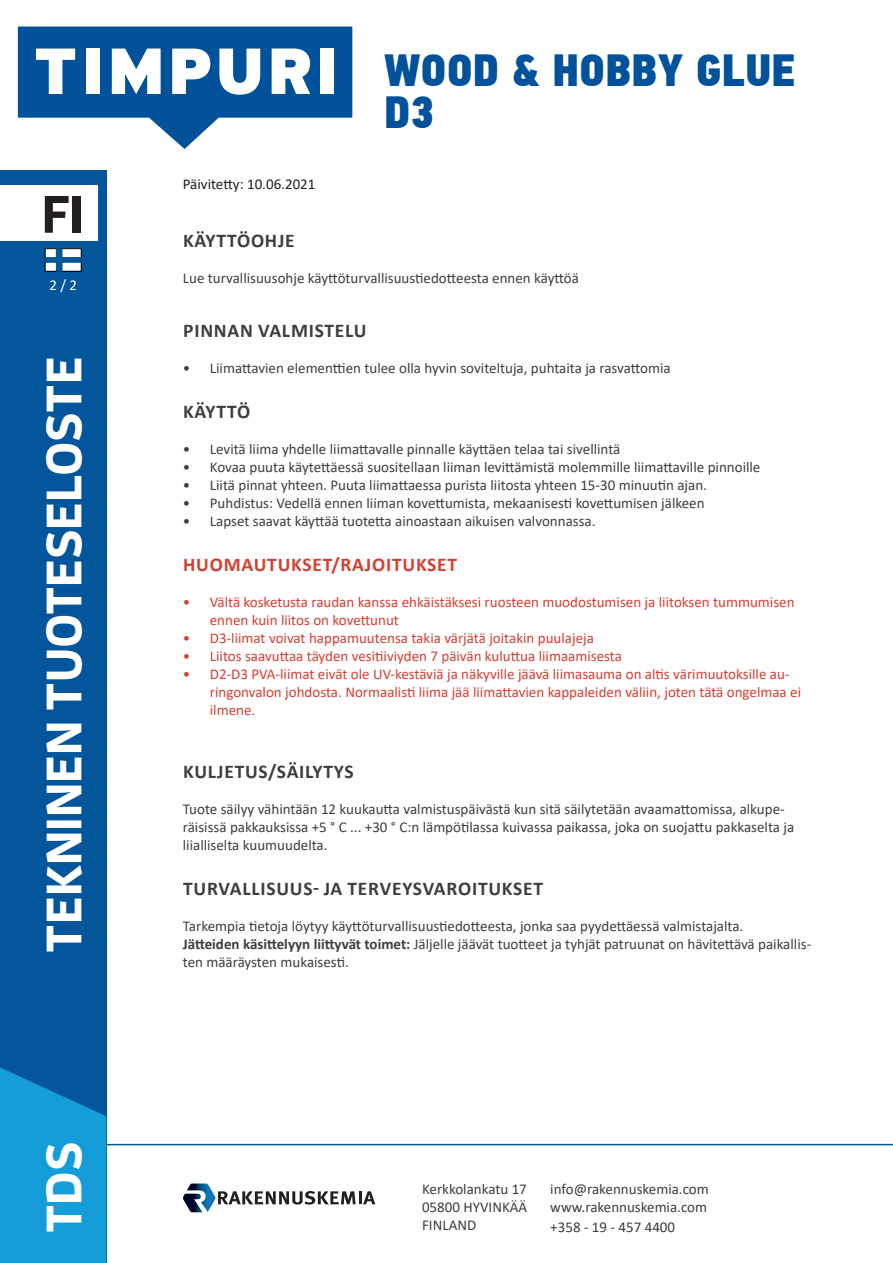
<style>
.page{position:relative;width:893px;height:1263px;background:#fff}
.page>*{position:absolute;margin:0;border:0;box-sizing:border-box;transform-origin:0 0}
.t1{font:700 52.5px "Enzo OT";color:#231f20}
.t2{font:700 49.5px "Enzo OT";color:#fff}
.t3{font:45px/42px "PF Din Text Cond Pro X Black";color:#01529a}
.technical_data_parag{font:700 19.5px "Calibri";letter-spacing:.04em;color:#3e3e3f}
.technical_data_parag-2{font:700 19.5px "Calibri";letter-spacing:.04em;color:#d53f33}
.technical_data_parag-3{font:15px/18px "Calibri";color:#3e3e3f;text-align:justify}
.t4{font:15px/18px "Calibri";color:#d53f33}
.t5{font:15px "Calibri";color:#231f20}
.t6{font:15px "Calibri";color:#fff}
.s1{font-weight:700}
</style>
<div class="page">
<div style="left:0;top:170px;width:106px;height:1093px;background:#03569c"></div>
<svg style="left:0;top:1067px;width:106px;height:196px;background:#1194d1"></svg>
<hr style="left:106px;top:1144px;width:787px;height:1px;background:#005c98">
<div style="left:0;top:186px;width:98px;height:55px;background:#fff"></div>
<svg style="left:183px;top:1183px;width:192px;height:29px"></svg>
<svg style="left:17px;top:26px;width:336px;height:123px"></svg>
<svg style="left:45px;top:248px;width:36px;height:23px"></svg>
<h1 class="t1" style="left:42px;top:181px;width:44px">FI</h1>
<p class="t6" style="left:49px;top:275px;width:29px">2 / 2</p>
<h2 class="t2" style="left:33px;top:952px;width:597px;rotate:-90deg">TEKNINEN TUOTESELOSTE</h2>
<h2 class="t2" style="left:33px;top:1233px;width:93px;rotate:-90deg">TDS</h2>
<p class="t5" style="left:183px;top:173px;width:134px">Päivitetty: 10.06.2021</p>
<h3 class="t3" style="left:384px;top:51px;width:413px">WOOD &amp; HOBBY GLUE<br>D3</h3>
<p class="technical_data_parag" style="left:183px;top:227px;width:113px">KÄYTTÖOHJE</p>
<p class="technical_data_parag-3" style="left:183px;top:269px;width:398px">Lue turvallisuusohje käyttöturvallisuustiedotteesta ennen käyttöä</p>
<p class="technical_data_parag" style="left:183px;top:317px;width:185px">PINNAN VALMISTELU</p>
<p class="technical_data_parag-3" style="left:183px;top:359px;width:489px">• Liimattavien elementtien tulee olla hyvin soviteltuja, puhtaita ja rasvattomia</p>
<p class="technical_data_parag" style="left:183px;top:398px;width:69px">KÄYTTÖ</p>
<p class="technical_data_parag-3" style="left:183px;top:440px;width:439px">• Levitä liima yhdelle liimattavalle pinnalle käyttäen telaa tai sivellintä</p>
<p class="technical_data_parag-3" style="left:183px;top:458px;width:579px">• Kovaa puuta käytettäessä suositellaan liiman levittämistä molemmille liimattaville pinnoille</p>
<p class="technical_data_parag-3" style="left:183px;top:476px;width:526px">• Liitä pinnat yhteen. Puuta liimattaessa purista liitosta yhteen 15-30 minuutin ajan.</p>
<p class="technical_data_parag-3" style="left:183px;top:494px;width:523px">• Puhdistus: Vedellä ennen liiman kovettumista, mekaanisesti kovettumisen jälkeen</p>
<p class="technical_data_parag-3" style="left:183px;top:512px;width:414px">• Lapset saavat käyttää tuotetta ainoastaan aikuisen valvonnassa.</p>
<p class="technical_data_parag-2" style="left:183px;top:551px;width:275px">HUOMAUTUKSET/RAJOITUKSET</p>
<p class="t4" style="left:210px;top:593px;width:586px;text-indent:-27px">• Vältä kosketusta raudan kanssa ehkäistäksesi ruosteen muodostumisen ja liitoksen tummumisen ennen kuin liitos on kovettunut</p>
<p class="t4" style="left:183px;top:629px;width:413px">• D3-liimat voivat happamuutensa takia värjätä joitakin puulajeja</p>
<p class="t4" style="left:183px;top:647px;width:441px">• Liitos saavuttaa täyden vesitiiviyden 7 päivän kuluttua liimaamisesta</p>
<p class="t4" style="left:210px;top:665px;width:593px;text-indent:-27px">• D2-D3 PVA-liimat eivät ole UV-kestäviä ja näkyville jäävä liimasauma on altis värimuutoksille au&shy;ringonvalon johdosta. Normaalisti liima jää liimattavien kappaleiden väliin, joten tätä ongelmaa ei ilmene.</p>
<p class="technical_data_parag" style="left:183px;top:758px;width:172px">KULJETUS/SÄILYTYS</p>
<p class="technical_data_parag-3" style="left:183px;top:800px;width:613px;text-align:left">Tuote säilyy vähintään 12 kuukautta valmistuspäivästä kun sitä säilytetään avaamattomissa, alkupe&shy;räisissä pakkauksissa +5 ° C ... +30 ° C:n lämpötilassa kuivassa paikassa, joka on suojattu pakkaselta ja liialliselta kuumuudelta.</p>
<p class="technical_data_parag" style="left:183px;top:875px;width:361px">TURVALLISUUS- JA TERVEYSVAROITUKSET</p>
<p class="technical_data_parag-3" style="left:183px;top:917px;width:562px">Tarkempia tietoja löytyy käyttöturvallisuustiedotteesta, jonka saa pyydettäessä valmistajalta.</p>
<p class="technical_data_parag-3" style="left:183px;top:935px;width:630px"><span class="s1">Jätteiden käsittelyyn liittyvät toimet:</span> Jäljelle jäävät tuotteet ja tyhjät patruunat on hävitettävä paikallis&shy;ten määräysten mukaisesti.</p>
<p class="technical_data_parag-3" style="left:422px;top:1180px;width:107px">Kerkkolankatu 17<br>05800 HYVINKÄÄ FINLAND</p>
<p class="technical_data_parag-3" style="left:550px;top:1180px;width:160px;line-height:18.6px">info@rakennuskemia.com www.rakennuskemia.com +358 - 19 - 457 4400</p>
</div>
